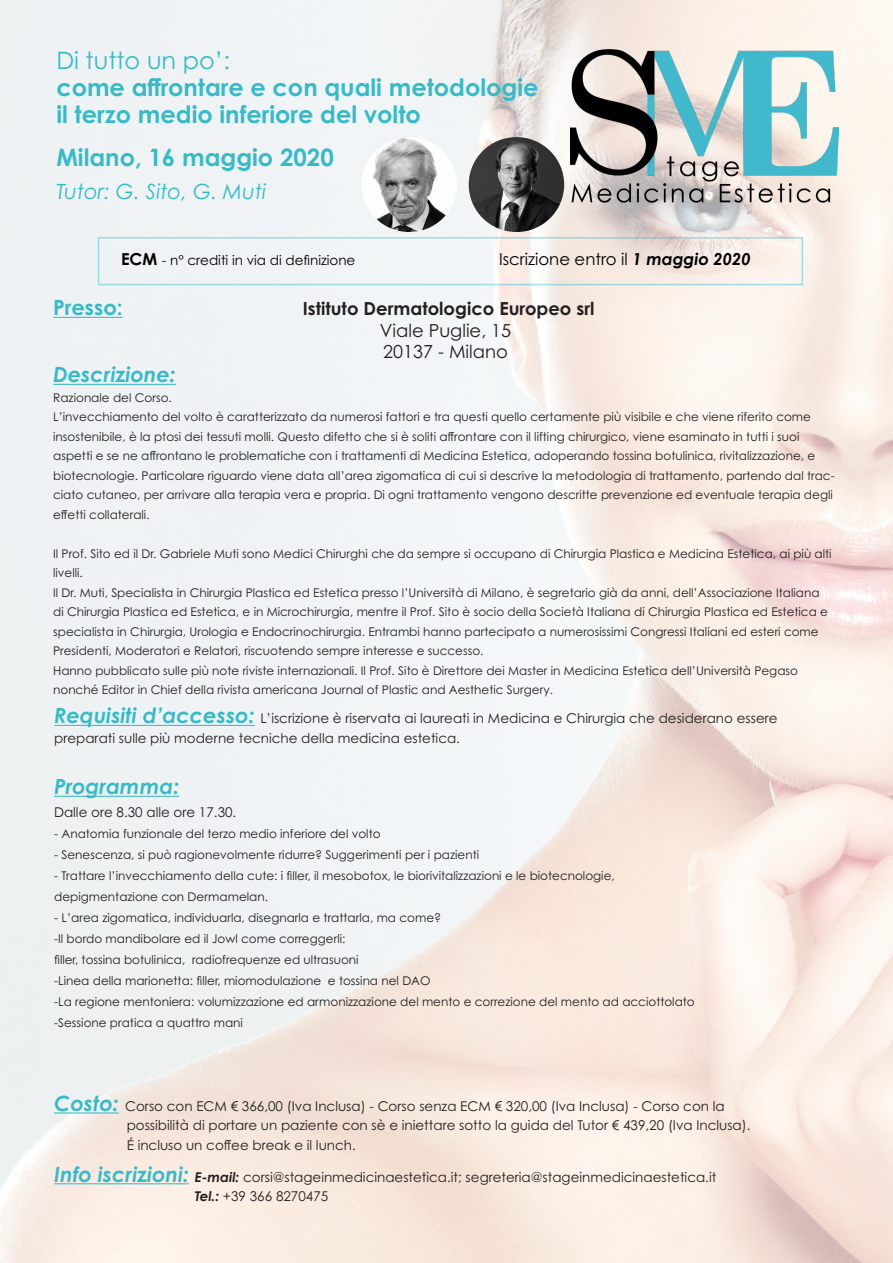
<style>
.page{position:relative;width:893px;height:1263px;background:#fff}
.page>*{position:absolute;margin:0;border:0;box-sizing:border-box;transform-origin:0 0}
.t1{font:700 24px/27px "Century Gothic Pro";color:#34bbca}
.t2{font:24px "Century Gothic Pro";color:#34bbca}
.t3{font:italic 700 21px "Century Gothic Pro";color:#34bbca}
.t4{font:italic 21px "Century Gothic Pro";color:#34bbca}
.t5{font:700 21px "Century Gothic Pro";color:#34bbca}
.t6{font:700 18px "Century Gothic Pro";color:#231f20}
.t7{font:18px "Century Gothic Pro";color:#231f20}
.t8{font:16.5px "Century Gothic Pro";color:#000}
.t9{font:13.5px "Century Gothic Pro";color:#231f20}
.t10{font:13.5px "Century Gothic Pro";color:#000}
.t11{font:12px/19.5px "Century Gothic Pro";color:#231f20}
.s1{font-weight:700;font-size:16.5px}
.s2{font-weight:700;font-style:italic}
.s3{font-weight:700;font-style:italic;font-size:21px;color:#34bbca}
</style>
<div class="page">
<img style="left:0;top:0;width:893px;height:1263px">
<img style="left:571px;top:49px;width:268px;height:160px">
<hr style="left:54px;top:725px;width:201px;height:1px;background:#34bbca">
<hr style="left:53px;top:384px;width:123px;height:1px;background:#34bbca">
<hr style="left:54px;top:796px;width:125px;height:1px;background:#34bbca">
<hr style="left:54px;top:1183px;width:135px;height:1px;background:#34bbca">
<hr style="left:53px;top:317px;width:70px;height:1px;background:#34bbca">
<img style="left:469px;top:137px;width:95px;height:95px;border-radius:48px">
<img style="left:362px;top:137px;width:95px;height:95px;border-radius:48px">
<hr style="left:54px;top:1112px;width:65px;height:1px;background:#34bbca">
<p class="t2" style="left:56px;top:46px;width:175px">Di tutto un po’:</p>
<p class="t1" style="left:56px;top:73px;width:484px">come affrontare e con quali metodologie il terzo medio inferiore del volto</p>
<p class="t1" style="left:56px;top:144px;width:279px">Milano, 16 maggio 2020</p>
<p class="t4" style="left:56px;top:179px;width:212px">Tutor: G. Sito, G. Muti</p>
<p class="t10" style="left:121px;top:252px;width:236px"><span class="s1">ECM</span> - n° crediti in via di definizione</p>
<p class="t8" style="left:499px;top:249px;width:253px">Iscrizione entro il <span class="s2">1 maggio 2020</span></p>
<p class="t5" style="left:53px;top:295px;width:71px">Presso:</p>
<p class="t6" style="left:303px;top:297px;width:293px">Istituto Dermatologico Europeo srl</p>
<p class="t7" style="left:380px;top:319px;width:133px">Viale Puglie, 15</p>
<p class="t7" style="left:383px;top:341px;width:126px">20137 - Milano</p>
<p class="t3" style="left:53px;top:361px;width:124px">Descrizione:</p>
<p class="t11" style="left:53px;top:387px;width:120px">Razionale del Corso.</p>
<p class="t11" style="left:53px;top:407px;width:759px">L’invecchiamento del volto è caratterizzato da numerosi fattori e tra questi quello certamente più visibile e che viene riferito come</p>
<p class="t11" style="left:53px;top:426px;width:783px">insostenibile, è la ptosi dei tessuti molli. Questo difetto che si è soliti affrontare con il lifting chirurgico, viene esaminato in tutti i suoi aspetti e se ne affrontano le problematiche con i trattamenti di Medicina Estetica, adoperando tossina botulinica, rivitalizzazione, e biotecnologie. Particolare riguardo viene data all’area zigomatica di cui si descrive la metodologia di trattamento, partendo dal trac&shy;ciato cutaneo, per arrivare alla terapia vera e propria. Di ogni trattamento vengono descritte prevenzione ed eventuale terapia degli effetti collaterali.</p>
<p class="t11" style="left:53px;top:543px;width:780px">Il Prof. Sito ed il Dr. Gabriele Muti sono Medici Chirurghi che da sempre si occupano di Chirurgia Plastica e Medicina Estetica, ai più alti livelli.</p>
<p class="t11" style="left:53px;top:582px;width:776px">Il Dr. Muti, Specialista in Chirurgia Plastica ed Estetica presso l’Università di Milano, è segretario già da anni, dell’Associazione Italiana di Chirurgia Plastica ed Estetica, e in Microchirurgia, mentre il Prof. Sito è socio della Società Italiana di Chirurgia Plastica ed Estetica e specialista in Chirurgia, Urologia e Endocrinochirurgia. Entrambi hanno partecipato a numerosissimi Congressi Italiani ed esteri come Presidenti, Moderatori e Relatori, riscuotendo sempre interesse e successo.</p>
<p class="t11" style="left:53px;top:660px;width:746px">Hanno pubblicato sulle più note riviste internazionali. Il Prof. Sito è Direttore dei Master in Medicina Estetica dell’Università Pegaso</p>
<p class="t11" style="left:53px;top:680px;width:501px">nonché Editor in Chief della rivista americana Journal of Plastic and Aesthetic Surgery.</p>
<p class="t9" style="left:54px;top:710px;width:725px"><span class="s3">Requisiti d’accesso:</span> L’iscrizione è riservata ai laureati in Medicina e Chirurgia che desiderano essere</p>
<p class="t9" style="left:54px;top:730px;width:407px">preparati sulle più moderne tecniche della medicina estetica.</p>
<p class="t3" style="left:54px;top:773px;width:127px">Programma:</p>
<p class="t9" style="left:54px;top:803px;width:184px">Dalle ore 8.30 alle ore 17.30.</p>
<p class="t11" style="left:54px;top:824px;width:328px">- Anatomia funzionale del terzo medio inferiore del volto</p>
<p class="t11" style="left:54px;top:845px;width:426px">- Senescenza, si può ragionevolmente ridurre? Suggerimenti per i pazienti</p>
<p class="t11" style="left:54px;top:866px;width:562px">- Trattare l’invecchiamento della cute: i filler, il mesobotox, le biorivitalizzazioni e le biotecnologie,</p>
<p class="t11" style="left:54px;top:887px;width:215px">depigmentazione con Dermamelan.</p>
<p class="t11" style="left:54px;top:908px;width:389px">- L’area zigomatica, individuarla, disegnarla e trattarla, ma come?</p>
<p class="t11" style="left:54px;top:929px;width:293px">-Il bordo mandibolare ed il Jowl come correggerli:</p>
<p class="t11" style="left:54px;top:950px;width:306px">filler, tossina botulinica, radiofrequenze ed ultrasuoni</p>
<p class="t11" style="left:54px;top:971px;width:378px">-Linea della marionetta: filler, miomodulazione e tossina nel DAO</p>
<p class="t11" style="left:54px;top:992px;width:642px">-La regione mentoniera: volumizzazione ed armonizzazione del mento e correzione del mento ad acciottolato</p>
<p class="t11" style="left:54px;top:1013px;width:190px">-Sessione pratica a quattro mani</p>
<p class="t9" style="left:54px;top:1098px;width:672px"><span class="s3">Costo:</span> Corso con ECM € 366,00 (Iva Inclusa) - Corso senza ECM € 320,00 (Iva Inclusa) - Corso con la</p>
<p class="t9" style="left:127px;top:1117px;width:625px">possibilità di portare un paziente con sè e iniettare sotto la guida del Tutor € 439,20 (Iva Inclusa).</p>
<p class="t9" style="left:127px;top:1137px;width:231px">É incluso un coffee break e il lunch.</p>
<p class="t9" style="left:54px;top:1168px;width:664px"><span class="s3">Info iscrizioni:</span> <span class="s2">E-mail:</span> corsi@stageinmedicinaestetica.it; segreteria@stageinmedicinaestetica.it</p>
<p class="t9" style="left:195px;top:1188px;width:135px"><span class="s2">Tel.:</span> +39 366 8270475</p>
</div>
